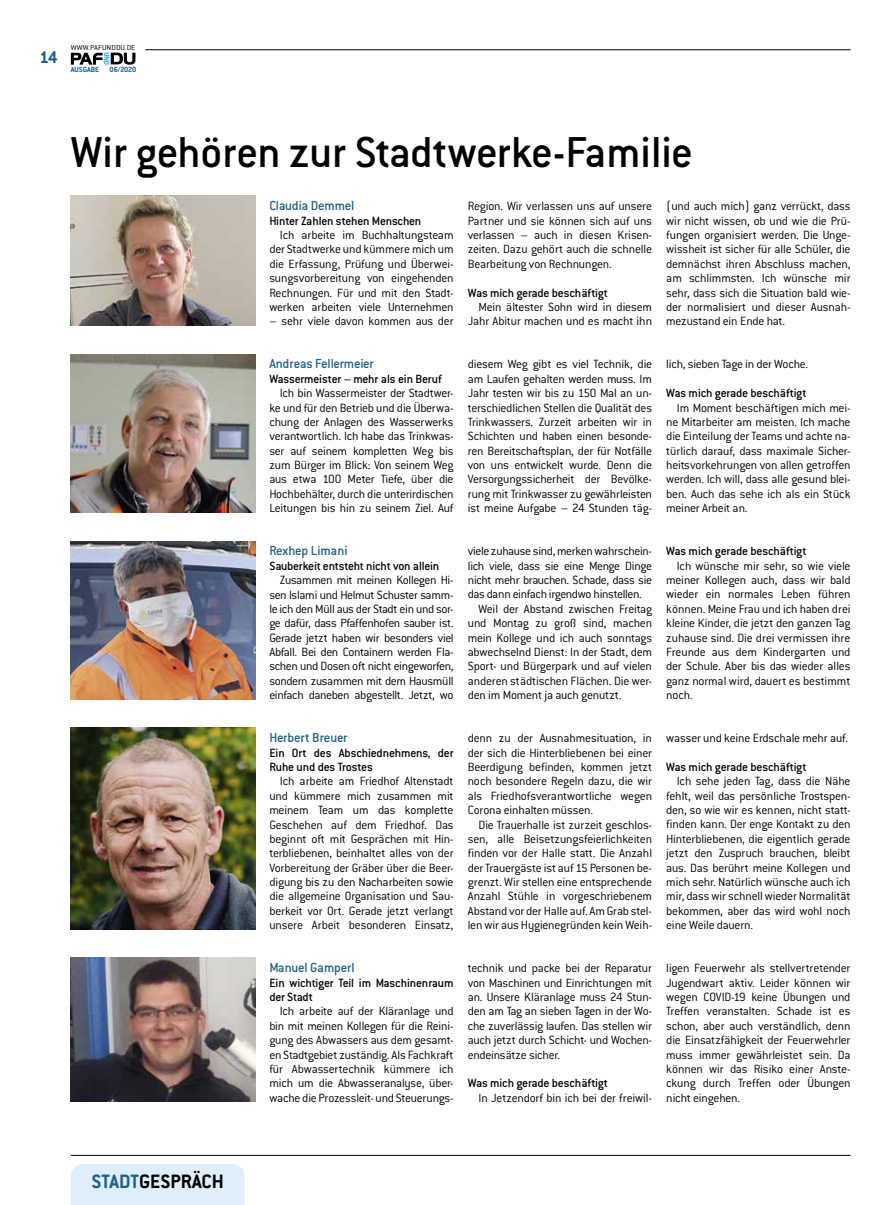
<style>
.page{position:relative;width:886px;height:1205px;background:#fff}
.page>*{position:absolute;margin:0;border:0;box-sizing:border-box;transform-origin:0 0}
.t1{font:500 47.5px "Conduit ITC Std";color:#000}
.t2{font:700 21.25px "Conduit ITC Std";color:#000}
.t3{font:700 18.75px "Conduit ITC Std";color:#216086}
.t4{font:500 14.38px "Conduit ITC Std";letter-spacing:-.015em;color:#216086}
.t5{font:300 13.12px/14.4px "Conduit ITC Std";letter-spacing:-.015em;color:#000;text-align:justify}
.t6{font:500 13.12px/14.4px "Conduit ITC Std";letter-spacing:-.015em;color:#000}
.t7{font:700 8.25px "Conduit ITC Std";letter-spacing:-.005em;color:#216086}
.t8{font:300 7.88px "Conduit ITC Std";letter-spacing:.01em;color:#000;scale:1.1 1}
.s1{color:#216086}
</style>
<div class="page">
<hr style="left:71px;top:1155px;width:779px;height:1px;background:#000">
<hr style="left:145px;top:50px;width:705px;height:1px;background:#000">
<div style="left:71px;top:1164px;width:173px;height:41px;background:#dfeefb"></div>
<svg style="left:71px;top:53px;width:64px;height:12px"></svg>
<img style="left:71px;top:541px;width:184px;height:158px">
<img style="left:71px;top:958px;width:184px;height:144px">
<img style="left:71px;top:354px;width:184px;height:158px">
<img style="left:71px;top:196px;width:184px;height:129px">
<img style="left:71px;top:728px;width:184px;height:201px">
<h3 class="t3" style="left:39px;top:46px;width:20px">14</h3>
<p class="t8" style="left:71px;top:42px;width:60px">WWW.PAFUNDDU.DE</p>
<p class="t7" style="left:71px;top:65px;width:30px">AUSGABE</p>
<p class="t7" style="left:109px;top:65px;width:29px">06/2020</p>
<h1 class="t1" style="left:71px;top:124px;width:623px">Wir gehören zur Stadtwerke-Familie</h1>
<p class="t4" style="left:269px;top:197px;width:86px">Claudia Demmel</p>
<p class="t6" style="left:269px;top:213px;width:154px">Hinter Zahlen stehen Menschen</p>
<p class="t5" style="left:269px;top:227px;width:186px;text-indent:11px">Ich arbeite im Buchhaltungsteam der Stadtwerke und kümmere mich um die Erfassung, Prüfung und Überwei&shy;sungsvorbereitung von eingehenden Rechnungen. Für und mit den Stadt&shy;werken arbeiten viele Unternehmen</p>
<p class="t5" style="left:269px;top:314px;width:186px">– sehr viele davon kommen aus der</p>
<p class="t4" style="left:269px;top:355px;width:106px">Andreas Fellermeier</p>
<p class="t6" style="left:269px;top:371px;width:174px">Wassermeister – mehr als ein Beruf</p>
<p class="t5" style="left:269px;top:385px;width:186px;text-indent:11px">Ich bin Wassermeister der Stadtwer&shy;ke und für den Betrieb und die Überwa&shy;chung der Anlagen des Wasserwerks verantwortlich. Ich habe das Trinkwas&shy;ser auf seinem kompletten Weg bis zum Bürger im Blick: Von seinem Weg aus etwa 100 Meter Tiefe, über die Hochbehälter, durch die unterirdischen Leitungen bis hin zu seinem Ziel. Auf</p>
<p class="t4" style="left:269px;top:542px;width:80px">Rexhep Limani</p>
<p class="t6" style="left:269px;top:558px;width:172px">Sauberkeit entsteht nicht von allein</p>
<p class="t5" style="left:269px;top:572px;width:186px;text-indent:11px">Zusammen mit meinen Kollegen Hi&shy;sen Islami und Helmut Schuster samm&shy;le ich den Müll aus der Stadt ein und sor&shy;ge dafür, dass Pfaffenhofen sauber ist.<br>Gerade jetzt haben wir besonders viel Abfall. Bei den Containern werden Fla&shy;schen und Dosen oft nicht eingeworfen, sondern zusammen mit dem Hausmüll einfach daneben abgestellt. Jetzt, wo</p>
<p class="t4" style="left:269px;top:729px;width:80px">Herbert Breuer</p>
<p class="t6" style="left:269px;top:745px;width:186px">Ein Ort des Abschiednehmens, der<br>Ruhe und des Trostes</p>
<p class="t5" style="left:269px;top:774px;width:186px;text-indent:11px">Ich arbeite am Friedhof Altenstadt und kümmere mich zusammen mit meinem Team um das komplette Geschehen auf dem Friedhof. Das beginnt oft mit Gesprächen mit Hin&shy;terbliebenen, beinhaltet alles von der Vorbereitung der Gräber über die Beer&shy;digung bis zu den Nacharbeiten sowie die allgemeine Organisation und Sau&shy;berkeit vor Ort. Gerade jetzt verlangt unsere Arbeit besonderen Einsatz,</p>
<p class="t4" style="left:269px;top:959px;width:87px">Manuel Gamperl</p>
<p class="t6" style="left:269px;top:975px;width:186px">Ein wichtiger Teil im Maschinenraum der Stadt</p>
<p class="t5" style="left:269px;top:1004px;width:186px;text-indent:11px">Ich arbeite auf der Kläranlage und bin mit meinen Kollegen für die Reini&shy;gung des Abwassers aus dem gesamt&shy;en Stadtgebiet zuständig. Als Fachkraft für Abwassertechnik kümmere ich mich um die Abwasseranalyse, über&shy;wache die Prozessleit- und Steuerungs-</p>
<p class="t5" style="left:468px;top:199px;width:186px">Region. Wir verlassen uns auf unsere Partner und sie können sich auf uns verlassen – auch in diesen Krisen&shy;zeiten. Dazu gehört auch die schnelle Bearbeitung von Rechnungen.</p>
<p class="t6" style="left:468px;top:285px;width:142px">Was mich gerade beschäftigt</p>
<p class="t5" style="left:468px;top:299px;width:186px;text-align:right">Mein ältester Sohn wird in diesem<br>Jahr Abitur machen und es macht ihn</p>
<p class="t5" style="left:666px;top:199px;width:186px">(und auch mich) ganz verrückt, dass wir nicht wissen, ob und wie die Prü&shy;fungen organisiert werden. Die Unge&shy;wissheit ist sicher für alle Schüler, die demnächst ihren Abschluss machen, am schlimmsten. Ich wünsche mir sehr, dass sich die Situation bald wie&shy;der normalisiert und dieser Ausnah&shy;mezustand ein Ende hat.</p>
<p class="t5" style="left:468px;top:357px;width:186px">diesem Weg gibt es viel Technik, die am Laufen gehalten werden muss. Im Jahr testen wir bis zu 150 Mal an un&shy;terschiedlichen Stellen die Qualität des Trinkwassers. Zurzeit arbeiten wir in Schichten und haben einen besonde&shy;ren Bereitschaftsplan, der für Notfälle von uns entwickelt wurde. Denn die Versorgungssicherheit der Bevölke&shy;rung mit Trinkwasser zu gewährleisten ist meine Aufgabe – 24 Stunden täg-</p>
<p class="t5" style="left:666px;top:357px;width:144px">lich, sieben Tage in der Woche.</p>
<p class="t6" style="left:666px;top:385px;width:142px">Was mich gerade beschäftigt</p>
<p class="t5" style="left:666px;top:400px;width:186px;text-indent:11px">Im Moment beschäftigen mich mei&shy;ne Mitarbeiter am meisten. Ich mache die Einteilung der Teams und achte na&shy;türlich darauf, dass maximale Sicher&shy;heitsvorkehrungen von allen getroffen werden. Ich will, dass alle gesund blei&shy;ben. Auch das sehe ich als ein Stück meiner Arbeit an.</p>
<p class="t5" style="left:468px;top:544px;width:186px">viele zuhause sind, merken wahrschein-</p>
<p class="t5" style="left:468px;top:558px;width:186px">lich viele, dass sie eine Menge Dinge</p>
<p class="t5" style="left:468px;top:572px;width:186px">nicht mehr brauchen. Schade, dass sie</p>
<p class="t5" style="left:468px;top:587px;width:176px">das dann einfach irgendwo hinstellen.</p>
<p class="t5" style="left:478px;top:601px;width:175px">Weil der Abstand zwischen Freitag</p>
<p class="t5" style="left:468px;top:615px;width:186px">und Montag zu groß sind, machen</p>
<p class="t5" style="left:468px;top:630px;width:186px">mein Kollege und ich auch sonntags</p>
<p class="t5" style="left:468px;top:644px;width:186px">abwechselnd Dienst: In der Stadt, dem</p>
<p class="t5" style="left:468px;top:659px;width:186px">Sport- und Bürgerpark und auf vielen</p>
<p class="t5" style="left:468px;top:673px;width:186px">anderen städtischen Flächen. Die wer-</p>
<p class="t5" style="left:468px;top:687px;width:155px">den im Moment ja auch genutzt.</p>
<p class="t5" style="left:468px;top:730px;width:186px">denn zu der Ausnahmesituation, in der sich die Hinterbliebenen bei einer Beerdigung befinden, kommen jetzt noch besondere Regeln dazu, die wir als Friedhofsverantwortliche wegen Corona einhalten müssen.</p>
<p class="t5" style="left:468px;top:817px;width:186px;text-indent:11px">Die Trauerhalle ist zurzeit geschlos&shy;sen, alle Beisetzungsfeierlichkeiten finden vor der Halle statt. Die Anzahl der Trauergäste ist auf 15 Personen be&shy;grenzt. Wir stellen eine entsprechende Anzahl Stühle in vorgeschriebenem Abstand vor der Halle auf. Am Grab stel&shy;len wir aus Hygienegründen kein Weih-</p>
<p class="t5" style="left:468px;top:960px;width:186px">technik und packe bei der Reparatur von Maschinen und Einrichtungen mit an. Unsere Kläranlage muss 24 Stun&shy;den am Tag an sieben Tagen in der Wo&shy;che zuverlässig laufen. Das stellen wir auch jetzt durch Schicht- und Wochen&shy;endeinsätze sicher.</p>
<p class="t6" style="left:468px;top:1075px;width:142px">Was mich gerade beschäftigt</p>
<p class="t5" style="left:478px;top:1090px;width:175px">In Jetzendorf bin ich bei der freiwil-</p>
<p class="t6" style="left:666px;top:544px;width:142px">Was mich gerade beschäftigt</p>
<p class="t5" style="left:666px;top:558px;width:186px;text-indent:11px">Ich wünsche mir sehr, so wie viele meiner Kollegen auch, dass wir bald wieder ein normales Leben führen können. Meine Frau und ich haben drei kleine Kinder, die jetzt den ganzen Tag zuhause sind. Die drei vermissen ihre Freunde aus dem Kindergarten und der Schule. Aber bis das wieder alles ganz normal wird, dauert es bestimmt noch.</p>
<p class="t5" style="left:666px;top:730px;width:183px">wasser und keine Erdschale mehr auf.</p>
<p class="t6" style="left:666px;top:759px;width:142px">Was mich gerade beschäftigt</p>
<p class="t5" style="left:666px;top:774px;width:186px;text-indent:11px">Ich sehe jeden Tag, dass die Nähe fehlt, weil das persönliche Trostspen&shy;den, so wie wir es kennen, nicht statt&shy;finden kann. Der enge Kontakt zu den Hinterbliebenen, die eigentlich gerade jetzt den Zuspruch brauchen, bleibt aus. Das berührt meine Kollegen und mich sehr. Natürlich wünsche auch ich mir, dass wir schnell wieder Normalität bekommen, aber das wird wohl noch eine Weile dauern.</p>
<p class="t5" style="left:666px;top:960px;width:186px">ligen Feuerwehr als stellvertretender Jugendwart aktiv. Leider können wir wegen COVID-19 keine Übungen und Treffen veranstalten. Schade ist es schon, aber auch verständlich, denn die Einsatzfähigkeit der Feuerwehrler muss immer gewährleistet sein. Da können wir das Risiko einer Anste&shy;ckung durch Treffen oder Übungen nicht eingehen.</p>
<h2 class="t2" style="left:91px;top:1169px;width:134px"><span class="s1">STADT</span>GESPRÄCH</h2>
</div>
